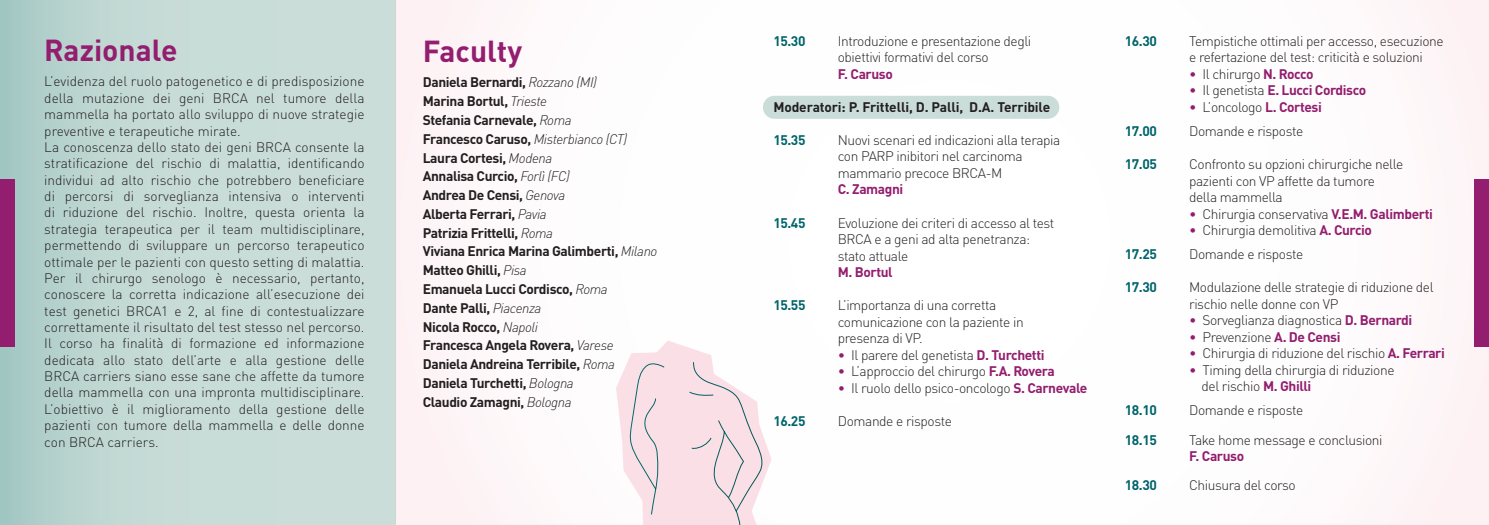
<style>
.page{position:relative;width:1489px;height:525px;background:#fff}
.page>*{position:absolute;margin:0;border:0;box-sizing:border-box;transform-origin:0 0}
.t1{font:700 30px "DIN Pro";color:#931d6f}
.t2{font:300 13.75px/16.5px "DIN Pro";letter-spacing:-.03em;color:#231f20}
.t3{font:700 13.75px/18.8px "DIN Pro";letter-spacing:-.03em;color:#231f20}
.t4{font:700 13.75px "DIN Pro";letter-spacing:-.03em;color:#00646b}
.t5{font:700 13.75px "DIN Pro";letter-spacing:-.03em;color:#931d6f}
.t6{font:700 13.75px "DIN Pro";letter-spacing:-.01em;color:#231f20}
.t7{font:300 13.62px/16.4px "DIN Pro";color:#231f20}
.s1{font-weight:300;font-style:italic}
.s2{color:#931d6f}
.s3{font-weight:700;color:#931d6f}
.s4{font-weight:300}
.s5{font-weight:300;color:#231f20}
</style>
<div class="page">
<svg style="left:616px;top:357px;width:155px;height:123px"></svg>
<svg style="left:630px;top:341px;width:136px;height:183px"></svg>
<div style="left:0;top:0;width:395px;height:524px;background:linear-gradient(to right,#b2cfcb,#d2e2dd)"></div>
<div style="left:0;top:178px;width:14px;height:168px;background:#931d6f"></div>
<div style="left:1474px;top:178px;width:14px;height:168px;background:#931d6f"></div>
<div style="left:763px;top:96px;width:296px;height:23px;background:#caddd8;border-radius:12px"></div>
<h1 class="t1" style="left:44px;top:26px;width:135px">Razionale</h1>
<p class="t7" style="left:44px;top:72px;width:322px">L’evidenza del ruolo patogenetico e di predisposizione della mutazione dei geni BRCA nel tumore della mammella ha portato allo sviluppo di nuove strategie preventive e terapeutiche mirate.<br>La conoscenza dello stato dei geni BRCA consente la stratificazione del rischio di malattia, identificando individui ad alto rischio che potrebbero beneficiare di percorsi di sorveglianza intensiva o interventi di riduzione del rischio. Inoltre, questa orienta la strategia terapeutica per il team multidisciplinare, permettendo di sviluppare un percorso terapeutico ottimale per le pazienti con questo setting di malattia.<br>Per il chirurgo senologo è necessario, pertanto, conoscere la corretta indicazione all’esecuzione dei test genetici BRCA1 e 2, al fine di contestualizzare correttamente il risultato del test stesso nel percorso.<br>Il corso ha finalità di formazione ed informazione dedicata allo stato dell’arte e alla gestione delle BRCA carriers siano esse sane che affette da tumore della mammella con una impronta multidisciplinare.<br>L’obiettivo è il miglioramento della gestione delle pazienti con tumore della mammella e delle donne con BRCA carriers.</p>
<h1 class="t1" style="left:423px;top:26px;width:101px">Faculty</h1>
<p class="t3" style="left:423px;top:71px;width:236px">Daniela Bernardi, <span class="s1">Rozzano (MI)<br></span>Marina Bortul, <span class="s1">Trieste<br></span>Stefania Carnevale, <span class="s1">Roma<br></span>Francesco Caruso, <span class="s1">Misterbianco (CT)<br></span>Laura Cortesi, <span class="s1">Modena<br></span>Annalisa Curcio, <span class="s1">Forlì (FC)<br></span>Andrea De Censi, <span class="s1">Genova<br></span>Alberta Ferrari, <span class="s1">Pavia<br></span>Patrizia Frittelli, <span class="s1">Roma<br></span>Viviana Enrica Marina Galimberti, <span class="s1">Milano<br></span>Matteo Ghilli, <span class="s1">Pisa<br></span>Emanuela Lucci Cordisco, <span class="s1">Roma<br></span>Dante Palli, <span class="s1">Piacenza<br></span>Nicola Rocco, <span class="s1">Napoli<br></span>Francesca Angela Rovera, <span class="s1">Varese<br></span>Daniela Andreina Terribile, <span class="s1">Roma<br></span>Daniela Turchetti, <span class="s1">Bologna<br></span>Claudio Zamagni, <span class="s1">Bologna</span></p>
<p class="t4" style="left:773px;top:29px;width:34px">15.30</p>
<p class="t2" style="left:837px;top:31px;width:195px">Introduzione e presentazione degli obiettivi formativi del corso</p>
<p class="t5" style="left:837px;top:62px;width:57px">F. Caruso</p>
<p class="t6" style="left:773px;top:95px;width:278px">Moderatori: P. Frittelli, D. Palli, D.A. Terribile</p>
<p class="t4" style="left:773px;top:128px;width:34px">15.35</p>
<p class="t2" style="left:837px;top:130px;width:224px">Nuovi scenari ed indicazioni alla terapia con PARP inibitori nel carcinoma mammario precoce BRCA-M</p>
<p class="t5" style="left:837px;top:178px;width:67px">C. Zamagni</p>
<p class="t4" style="left:773px;top:211px;width:34px">15.45</p>
<p class="t2" style="left:837px;top:213px;width:218px">Evoluzione dei criteri di accesso al test<br>BRCA e a geni ad alta penetranza: stato attuale</p>
<p class="t5" style="left:837px;top:260px;width:56px">M. Bortul</p>
<p class="t4" style="left:773px;top:293px;width:34px">15.55</p>
<p class="t2" style="left:837px;top:295px;width:187px">L’importanza di una corretta comunicazione con la paziente in presenza di VP.</p>
<p class="t2" style="left:837px;top:345px;width:208px"><span class="s2">•</span> Il parere del genetista <span class="s3">D. Turchetti</span></p>
<p class="t2" style="left:837px;top:361px;width:218px"><span class="s2">•</span> L’approccio del chirurgo <span class="s3">F.A. Rovera</span></p>
<p class="t2" style="left:837px;top:378px;width:251px"><span class="s2">•</span> Il ruolo dello psico-oncologo <span class="s3">S. Carnevale</span></p>
<p class="t4" style="left:773px;top:409px;width:34px">16.25</p>
<p class="t2" style="left:837px;top:411px;width:116px">Domande e risposte</p>
<p class="t4" style="left:1124px;top:29px;width:34px">16.30</p>
<p class="t2" style="left:1189px;top:31px;width:256px">Tempistiche ottimali per accesso, esecuzione e refertazione del test: criticità e soluzioni</p>
<p class="t2" style="left:1189px;top:64px;width:126px"><span class="s2">•</span> Il chirurgo <span class="s3">N. Rocco</span></p>
<p class="t5" style="left:1189px;top:79px;width:178px"><span class="s4">•</span> <span class="s5">Il genetista</span> E. Lucci Cordisco</p>
<p class="t2" style="left:1189px;top:97px;width:134px"><span class="s2">•</span> L’oncologo <span class="s3">L. Cortesi</span></p>
<p class="t4" style="left:1124px;top:119px;width:34px">17.00</p>
<p class="t2" style="left:1189px;top:121px;width:116px">Domande e risposte</p>
<p class="t4" style="left:1124px;top:152px;width:34px">17.05</p>
<p class="t2" style="left:1189px;top:154px;width:216px">Confronto su opzioni chirurgiche nelle pazienti con VP affette da tumore della mammella</p>
<p class="t2" style="left:1189px;top:204px;width:245px"><span class="s2">•</span> Chirurgia conservativa <span class="s3">V.E.M. Galimberti</span></p>
<p class="t2" style="left:1189px;top:220px;width:184px"><span class="s2">•</span> Chirurgia demolitiva <span class="s3">A. Curcio</span></p>
<p class="t4" style="left:1124px;top:242px;width:34px">17.25</p>
<p class="t2" style="left:1189px;top:244px;width:116px">Domande e risposte</p>
<p class="t4" style="left:1124px;top:275px;width:34px">17.30</p>
<p class="t2" style="left:1189px;top:277px;width:246px">Modulazione delle strategie di riduzione del rischio nelle donne con VP</p>
<p class="t2" style="left:1189px;top:310px;width:225px"><span class="s2">•</span> Sorveglianza diagnostica <span class="s3">D. Bernardi</span></p>
<p class="t2" style="left:1189px;top:327px;width:153px"><span class="s2">•</span> Prevenzione <span class="s3">A. De Censi</span></p>
<p class="t2" style="left:1189px;top:343px;width:257px"><span class="s2">•</span> Chirurgia di riduzione del rischio <span class="s3">A. Ferrari</span></p>
<p class="t2" style="left:1201px;top:360px;width:194px;text-indent:-12px"><span class="s2">•</span> Timing della chirurgia di riduzione del rischio <span class="s3">M. Ghilli</span></p>
<p class="t4" style="left:1124px;top:399px;width:34px">18.10</p>
<p class="t2" style="left:1189px;top:401px;width:116px">Domande e risposte</p>
<p class="t4" style="left:1124px;top:428px;width:34px">18.15</p>
<p class="t2" style="left:1189px;top:430px;width:195px">Take home message e conclusioni</p>
<p class="t5" style="left:1189px;top:444px;width:57px">F. Caruso</p>
<p class="t4" style="left:1124px;top:473px;width:34px">18.30</p>
<p class="t2" style="left:1189px;top:475px;width:108px">Chiusura del corso</p>
</div>
